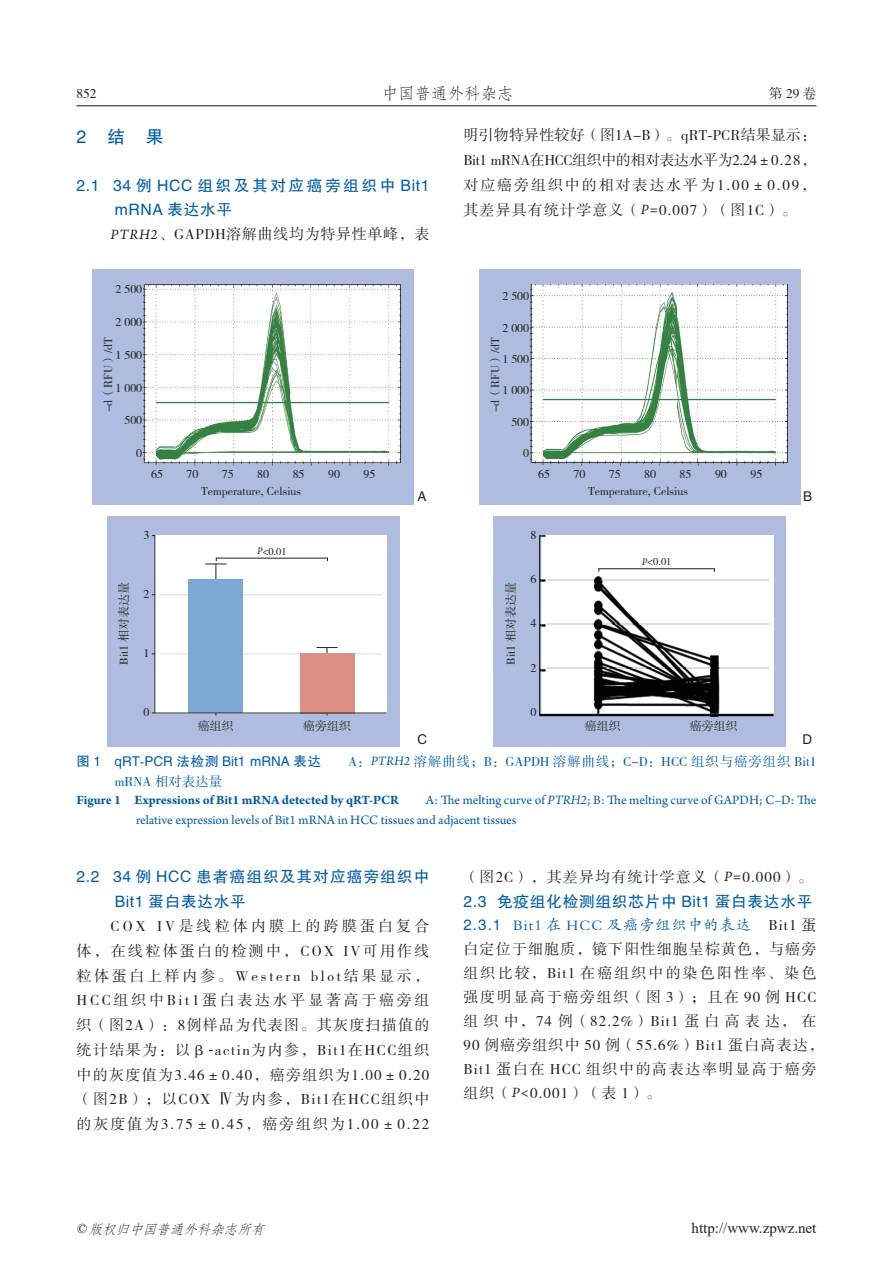
<style>
.page{position:relative;width:893px;height:1263px;background:#fff}
.page>*{position:absolute;margin:0;border:0;box-sizing:border-box;transform-origin:0 0}
.t1{font:18px "FZHTK GBK1 0";color:#015ca3}
.t2{font:16.5px "FZFSK GBK1 0";color:#231f20}
.t3{font:15.75px/24.8px "FZHTK GBK1 0";letter-spacing:.04em;color:#015ca3}
.t4{font:15.75px/24.8px "FZHTK GBK1 0";letter-spacing:.06em;color:#015ca3}
.t5{font:15px/24.8px "FZSSK GBK1 0";letter-spacing:.08em;color:#231f20;text-align:justify}
.t6{font:15px "FZKTK GBK1 0";letter-spacing:.075em;color:#015ca3}
.t7{font:15px "FZSSK GBK1 0";letter-spacing:.045em;color:#231f20}
.t8{font:15px "Times New Roman";color:#231f20}
.t9{font:13.5px/19.5px "Arno Pro";color:#015ca3}
.t10{font:13.5px/19.5px "FZSSK GBK1 0";color:#015ca3}
.t11{font:italic 13.5px "FZFSK GBK1 0";color:#231f20}
.t12{font:13.5px "FZSSK GBK1 0";color:#231f20}
.t13{font:13.5px "FZHTK GBK1 0";color:#231f20}
.t14{font:12px "FZSSK GBK1 0";color:#231f20}
.t15{font:10.5px "FZSSK GBK1 0";color:#231f20}
.s1{font-family:"Arno Pro";font-style:italic}
.s2{font-family:"Times New Roman"}
.s3{font-family:"FZHTK GBK1 0"}
.s4{font-weight:700}
.s5{font-family:"Adobe Song Std";font-weight:300}
.s6{font-style:italic}
.s7{font-family:"FZSSK GBK1 0";color:#231f20}
</style>
<div class="page">
<hr style="left:77px;top:105px;width:739px;height:1px;background:#231f20">
<div style="left:107px;top:516px;width:292px;height:230px;background:#aebcdf"></div>
<div style="left:154px;top:535px;width:233px;height:178px;background:#fff"></div>
<hr style="left:160px;top:594px;width:222px;height:1px;background:#dcdddf">
<hr style="left:160px;top:653px;width:222px;height:1px;background:#dcdddf">
<hr style="left:154px;top:535px;width:1px;height:178px;background:#231f20">
<hr style="left:327px;top:647px;width:1px;height:68px;background:#231f20">
<svg style="left:316px;top:647px;width:22px;height:1px"></svg>
<hr style="left:216px;top:564px;width:1px;height:151px;background:#231f20">
<div style="left:189px;top:579px;width:54px;height:134px;background:#7ea9d4"></div>
<div style="left:300px;top:653px;width:54px;height:60px;background:#dc8f84"></div>
<hr style="left:152px;top:713px;width:235px;height:1px;background:#231f20">
<hr style="left:216px;top:558px;width:112px;height:1px;background:#231f20">
<svg style="left:205px;top:558px;width:22px;height:7px"></svg>
<div style="left:494px;top:516px;width:292px;height:230px;background:#aebcdf"></div>
<img style="left:539px;top:535px;width:235px;height:182px">
<img style="left:541px;top:535px;width:233px;height:178px">
<img style="left:547px;top:623px;width:222px;height:1px">
<img style="left:547px;top:579px;width:222px;height:1px">
<img style="left:547px;top:667px;width:222px;height:1px">
<hr style="left:598px;top:568px;width:117px;height:1px;background:#231f20">
<div style="left:479px;top:269px;width:322px;height:235px;background:#aebcdf"></div>
<img style="left:530px;top:284px;width:2px;height:45px">
<img style="left:530px;top:329px;width:36px;height:136px">
<img style="left:566px;top:462px;width:221px;height:3px">
<img style="left:532px;top:284px;width:255px;height:178px">
<div style="left:92px;top:269px;width:322px;height:235px;background:#aebcdf"></div>
<img style="left:143px;top:284px;width:257px;height:45px">
<img style="left:143px;top:329px;width:36px;height:136px">
<img style="left:179px;top:462px;width:221px;height:3px">
<img style="left:145px;top:285px;width:255px;height:177px">
<p class="t12" style="left:77px;top:87px;width:22px">852</p>
<p class="t2" style="left:382px;top:85px;width:133px">中国普通外科杂志</p>
<p class="t12" style="left:769px;top:87px;width:49px">第29卷</p>
<p class="t1" style="left:77px;top:127px;width:89px">2　结　果</p>
<p class="t3" style="left:115px;top:173px;width:316px;text-indent:-38px">2.1 34 例 HCC 组织及其对应癌旁组织中 Bit1 mRNA 表达水平</p>
<p class="t7" style="left:111px;top:226px;width:320px"><span class="s1">PTRH2</span>、GAPDH溶解曲线均为特异性单峰，表</p>
<p class="t14" style="left:115px;top:283px;width:28px">2 500</p>
<p class="t14" style="left:115px;top:316px;width:28px">2 000</p>
<p class="t14" style="left:115px;top:348px;width:28px">1 500</p>
<p class="t14" style="left:115px;top:381px;width:28px">1 000</p>
<p class="t14" style="left:124px;top:414px;width:19px">500</p>
<p class="t14" style="left:136px;top:447px;width:7px">0</p>
<p class="t14" style="left:102px;top:412px;width:76px;rotate:-90deg">-d（RFU）/dT</p>
<p class="t14" style="left:151px;top:467px;width:13px">65</p>
<p class="t14" style="left:187px;top:467px;width:13px">70</p>
<p class="t14" style="left:222px;top:467px;width:13px">75</p>
<p class="t14" style="left:257px;top:467px;width:13px">80</p>
<p class="t14" style="left:293px;top:467px;width:13px">85</p>
<p class="t14" style="left:328px;top:467px;width:13px">90</p>
<p class="t14" style="left:363px;top:467px;width:13px">95</p>
<p class="t5" style="left:463px;top:124px;width:355px">明引物特异性较好（图1A-B）。qRT<span class="s2">-</span>PCR结果显示：Bit1 mRNA在HCC组织中的相对表达水平为2.24±0.28，对应癌旁组织中的相对表达水平为1.00±0.09，其差异具有统计学意义（<span class="s1">P=</span>0.007）（图1C）。</p>
<p class="t14" style="left:502px;top:290px;width:28px">2 500</p>
<p class="t14" style="left:502px;top:321px;width:28px">2 000</p>
<p class="t14" style="left:502px;top:353px;width:28px">1 500</p>
<p class="t14" style="left:502px;top:384px;width:28px">1 000</p>
<p class="t14" style="left:511px;top:415px;width:19px">500</p>
<p class="t14" style="left:523px;top:447px;width:7px">0</p>
<p class="t14" style="left:489px;top:412px;width:76px;rotate:-90deg">-d（RFU）/dT</p>
<p class="t14" style="left:538px;top:467px;width:13px">65</p>
<p class="t14" style="left:573px;top:467px;width:13px">70</p>
<p class="t14" style="left:609px;top:467px;width:13px">75</p>
<p class="t14" style="left:644px;top:467px;width:13px">80</p>
<p class="t14" style="left:680px;top:467px;width:13px">85</p>
<p class="t14" style="left:715px;top:467px;width:13px">90</p>
<p class="t14" style="left:750px;top:467px;width:13px">95</p>
<p class="t14" style="left:143px;top:529px;width:7px">3</p>
<p class="t14" style="left:117px;top:665px;width:84px;rotate:-90deg">Bit1 相对表达量</p>
<p class="t14" style="left:143px;top:588px;width:7px">2</p>
<p class="t14" style="left:143px;top:646px;width:7px">1</p>
<p class="t14" style="left:143px;top:705px;width:7px">0</p>
<p class="t14" style="left:201px;top:484px;width:101px">Temperature, Celsius</p>
<p class="t15" style="left:257px;top:546px;width:31px"><span class="s1">P</span>&lt;0.01</p>
<p class="t14" style="left:198px;top:719px;width:37px">癌组织</p>
<p class="t14" style="left:303px;top:719px;width:49px">癌旁组织</p>
<p class="t14" style="left:588px;top:484px;width:101px">Temperature, Celsius</p>
<p class="t13" style="left:418px;top:489px;width:10px">A</p>
<p class="t13" style="left:803px;top:489px;width:10px">B</p>
<p class="t14" style="left:504px;top:665px;width:84px;rotate:-90deg">Bit1 相对表达量</p>
<p class="t14" style="left:530px;top:529px;width:7px">8</p>
<p class="t14" style="left:530px;top:573px;width:7px">6</p>
<p class="t14" style="left:530px;top:617px;width:7px">4</p>
<p class="t14" style="left:530px;top:661px;width:7px">2</p>
<p class="t14" style="left:530px;top:705px;width:7px">0</p>
<p class="t15" style="left:642px;top:556px;width:31px"><span class="s1">P</span>&lt;0.01</p>
<p class="t14" style="left:585px;top:719px;width:37px">癌组织</p>
<p class="t14" style="left:690px;top:719px;width:49px">癌旁组织</p>
<p class="t13" style="left:418px;top:732px;width:11px">C</p>
<p class="t13" style="left:802px;top:732px;width:11px">D</p>
<p class="t10" style="left:115px;top:752px;width:703px;text-indent:-38px"><span class="s3">图 1　qRT</span><span class="s2">-</span><span class="s3">PCR 法检测 Bit1 mRNA 表达　　</span>A：<span class="s1">PTRH2</span> 溶解曲线；B：GAPDH 溶解曲线；C-D：HCC 组织与癌旁组织 Bit1 mRNA 相对表达量</p>
<p class="t9" style="left:136px;top:791px;width:682px;text-indent:-60px"><span class="s4">Figure 1 Expressions of Bit1 mRNA detected by qRT-PCR</span><span class="s5">　　</span>A: The melting curve of <span class="s6">PTRH2</span>; B: The melting curve of GAPDH; C–D: The relative expression levels of Bit1 mRNA in HCC tissues and adjacent tissues</p>
<p class="t4" style="left:115px;top:864px;width:316px;text-indent:-38px">2.2 34 例 HCC 患者癌组织及其对应癌旁 组织中<br>Bit1 蛋白表达水平</p>
<p class="t5" style="left:77px;top:914px;width:354px;text-indent:34px">COX IV是线粒体内膜上的跨膜蛋白复合体，在线粒体蛋白的检测中，COX IV可用作线粒体蛋白上样内参。Western blot结果显示，HCC组织中Bit1蛋白表达水平显著高于癌旁组织（图2A）：8例样品为代表图。其灰度扫描值的统计结果为：以β<span class="s2">-</span>actin为内参，Bit1在HCC组织中的灰度值为3.46±0.40，癌旁组织为1.00±0.20（图2B）；以COX Ⅳ为内参，Bit1在HCC组织中的灰度值为3.75±0.45，癌旁组织为1.00±0.22</p>
<p class="t5" style="left:463px;top:865px;width:351px">（图2C），其差异均有统计学意义（<span class="s1">P=</span>0.000）。</p>
<p class="t3" style="left:463px;top:889px;width:350px">2.3 免疫组化检测组织芯片中 Bit1 蛋白表达水平</p>
<p class="t6" style="left:463px;top:917px;width:354px"><span class="s3">2.3.1</span> Bit1 在 HCC 及癌旁组织中的表达　<span class="s7">Bit1 蛋</span></p>
<p class="t5" style="left:463px;top:938px;width:362px;line-height:24px;text-align:left">白定位于细胞质，镜下阳性细胞呈棕黄色，与癌旁组织比较，Bit1 在癌组织中的染色阳性率、染色强度明显高于癌旁组织（图 3）；且在 90 例 HCC组织中，74 例（82.2%）Bit1 蛋白高表达，在<br>90 例癌旁组织中 50 例（55.6%）Bit1 蛋白高表达，<br>Bit1 蛋白在 HCC 组织中的高表达率明显高于癌旁组织（<span class="s1">P&lt;</span>0.001）（表 1）。</p>
<p class="t11" style="left:76px;top:1221px;width:194px"><span class="s2">©</span> 版权归中国普通外科杂志所有</p>
<p class="t8" style="left:692px;top:1217px;width:126px">http://www.zpwz.net</p>
</div>
